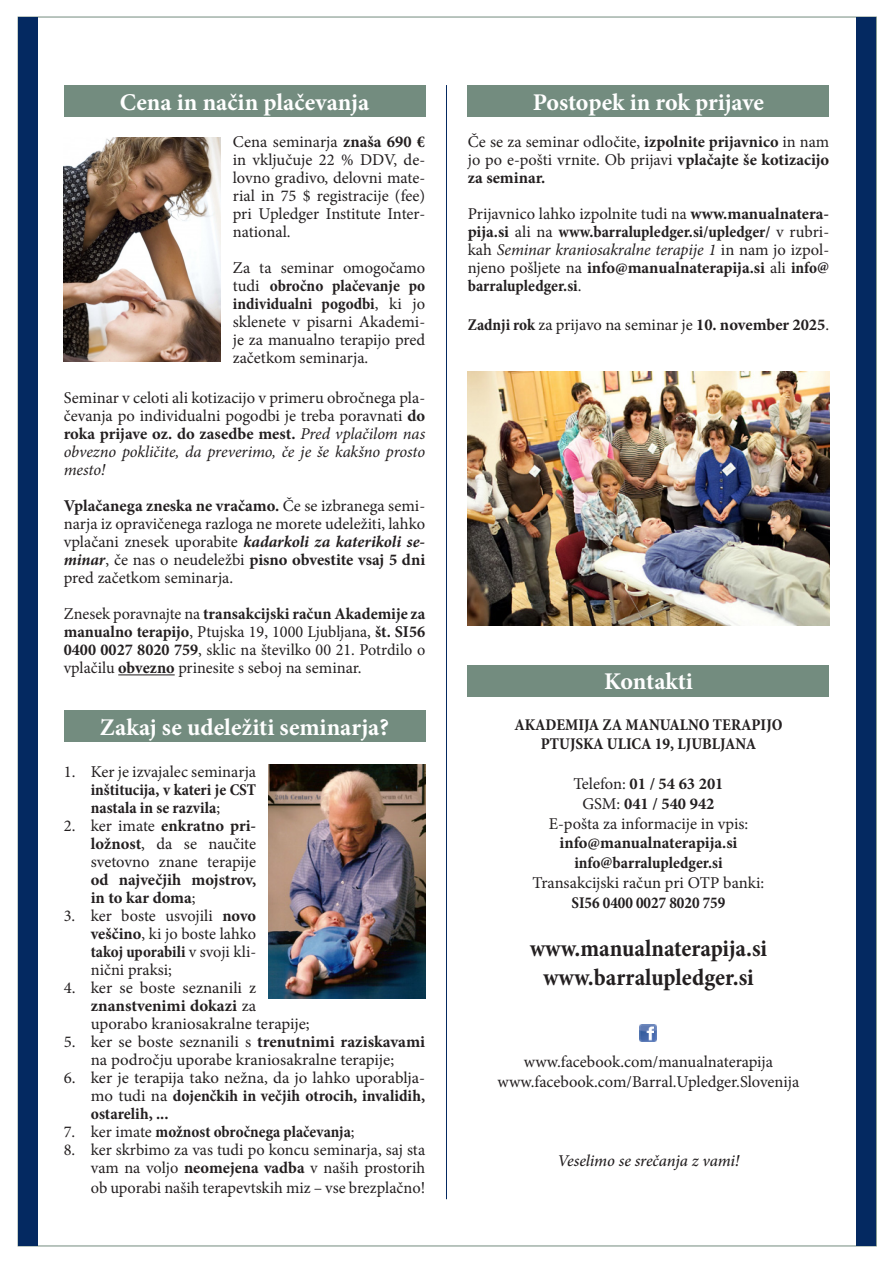
<style>
.page{position:relative;width:893px;height:1263px;background:#fff}
.page>*{position:absolute;margin:0;border:0;box-sizing:border-box;transform-origin:0 0}
.t1{font:700 24px "Minion Pro";color:#fff}
.t2{font:700 condensed 24px "Minion Pro";color:#231f20}
.t3{font:16.5px/18px "Minion Pro";color:#231f20;text-align:justify}
.t4{font:700 condensed 16.5px/18px "Minion Pro";color:#231f20;text-align:justify}
.t5{font:700 16.5px/18px "Minion Pro";color:#231f20;text-align:justify}
.t6{font:italic 500 16.5px "Minion Pro";letter-spacing:-.01em;color:#231f20}
.s1{font-weight:700}
.s2{font-weight:700;font-stretch:condensed}
.s3{font-style:italic}
.s4{font-weight:700;font-style:italic}
.s5{font-weight:400;font-stretch:normal}
.s6{font-weight:400}
</style>
<div class="page">
<div style="left:18px;top:17px;width:20px;height:1228px;background:#042961"></div>
<div style="left:857px;top:17px;width:19px;height:1228px;background:#042961"></div>
<hr style="left:446px;top:85px;width:1px;height:1114px;background:#042961">
<div style="left:64px;top:85px;width:361px;height:32px;background:#738c7f"></div>
<hr style="left:118px;top:674px;width:57px;height:1px;background:#231f20">
<div style="left:64px;top:710px;width:361px;height:32px;background:#738c7f"></div>
<div style="left:468px;top:85px;width:361px;height:32px;background:#738c7f"></div>
<div style="left:468px;top:665px;width:361px;height:32px;background:#738c7f"></div>
<img style="left:269px;top:764px;width:156px;height:234px">
<img style="left:64px;top:137px;width:156px;height:224px">
<img style="left:468px;top:371px;width:361px;height:254px">
<img style="left:640px;top:1025px;width:17px;height:17px">
<p class="t1" style="left:120px;top:85px;width:251px">Cena in način plačevanja</p>
<p class="t3" style="left:233px;top:133px;width:194px">Cena seminarja <span class="s1">znaša 690 € </span>in vključuje 22 % DDV, de&shy;lovno gradivo, delovni mate&shy;rial in 75 $ registracije (fee) pri Upledger Institute Inter&shy;national.</p>
<p class="t3" style="left:233px;top:259px;width:194px">Za ta seminar omogočamo tudi <span class="s2">obročno plačevanje po individualni pogodbi</span>, ki jo sklenete v pisarni Akademi&shy;je za manualno terapijo pred začetkom seminarja.</p>
<p class="t3" style="left:64px;top:389px;width:363px">Seminar v celoti ali kotizacijo v primeru obročnega pla&shy;čevanja po individualni pogodbi je treba poravnati <span class="s1">do roka prijave oz. do zasedbe mest.</span> <span class="s3">Pred vplačilom nas obvezno pokličite, da preverimo, če je še kakšno prosto mesto!</span></p>
<p class="t3" style="left:64px;top:497px;width:363px"><span class="s1">Vplačanega zneska ne vračamo.</span> Če se izbranega semi&shy;narja iz opravičenega razloga ne morete udeležiti, lahko vplačani znesek uporabite <span class="s4">kadarkoli za katerikoli se&shy;minar</span>, če nas o neudeležbi <span class="s1">pisno obvestite vsaj 5 dni </span>pred začetkom seminarja.</p>
<p class="t3" style="left:64px;top:605px;width:363px">Znesek poravnajte na <span class="s1">transakcijski račun Akademije za manualno terapijo</span>, Ptujska 19, 1000 Ljubljana, <span class="s1">št. SI56<br>0400 0027 8020 759</span>, sklic na številko 00 21. Potrdilo o vplačilu <span class="s1">obvezno</span> prinesite s seboj na seminar.</p>
<p class="t1" style="left:100px;top:711px;width:291px">Zakaj se udeležiti seminarja?</p>
<p class="t4" style="left:91px;top:762px;width:167px;text-indent:-27px"><span class="s5">1. Ker je izvajalec seminarja </span>inštitucija, v kateri je CST nastala in se razvila<span class="s5">;</span></p>
<p class="t5" style="left:91px;top:816px;width:167px;text-indent:-27px"><span class="s6">2. ker imate</span> enkratno pri&shy;ložnost<span class="s6">, da se naučite svetovno znane terapije </span>od največjih mojstrov, in to kar doma<span class="s6">;</span></p>
<p class="t3" style="left:91px;top:906px;width:167px;text-indent:-27px">3. ker boste usvojili <span class="s1">novo veščino</span>, ki jo boste lahko <span class="s2">takoj uporabili</span> v svoji kli&shy;nični praksi;</p>
<p class="t3" style="left:91px;top:978px;width:220px;text-align:left;text-indent:-27px">4. ker se boste seznanili z <span class="s1">znanstvenimi dokazi</span> za uporabo kraniosakralne terapije;</p>
<p class="t3" style="left:64px;top:1032px;width:363px;text-align:center">5. ker se boste seznanili s <span class="s1">trenutnimi raziskavami </span>na področju uporabe kraniosakralne terapije;</p>
<p class="t3" style="left:91px;top:1068px;width:336px;text-indent:-27px">6. ker je terapija tako nežna, da jo lahko uporablja&shy;mo tudi na <span class="s2">dojenčkih in večjih otrocih, invalidih, ostarelih, ...</span></p>
<p class="t4" style="left:64px;top:1122px;width:292px"><span class="s5">7. ker imate</span> možnost obročnega plačevanja<span class="s5">;</span></p>
<p class="t3" style="left:64px;top:1140px;width:363px;text-align:right">8. ker skrbimo za vas tudi po koncu seminarja, saj sta vam na voljo <span class="s1">neomejena vadba</span> v naših prostorih</p>
<p class="t3" style="left:91px;top:1178px;width:336px">ob uporabi naših terapevtskih miz – vse brezplačno!</p>
<p class="t1" style="left:533px;top:85px;width:233px">Postopek in rok prijave</p>
<p class="t3" style="left:468px;top:133px;width:363px">Če se za seminar odločite, <span class="s1">izpolnite prijavnico</span> in nam jo po e-pošti vrnite. Ob prijavi <span class="s1">vplačajte še kotizacijo za seminar.</span></p>
<p class="t3" style="left:468px;top:205px;width:363px">Prijavnico lahko izpolnite tudi na <span class="s1">www.manualnatera&shy;pija.si</span> ali na <span class="s2">www.barralupledger.si/upledger/</span> v rubri&shy;kah <span class="s3">Seminar kraniosakralne terapije 1</span> in nam jo izpol&shy;njeno pošljete na <span class="s1">info@manualnaterapija.si</span> ali <span class="s2">info@ barralupledger.si</span>.</p>
<p class="t3" style="left:468px;top:316px;width:363px"><span class="s2">Zadnji rok</span> za prijavo na seminar je <span class="s1">10. november 2025</span>.</p>
<p class="t1" style="left:604px;top:665px;width:90px">Kontakti</p>
<p class="t4" style="left:514px;top:715px;width:270px">AKADEMIJA ZA MANUALNO TERAPIJO</p>
<p class="t4" style="left:541px;top:735px;width:217px">PTUJSKA ULICA 19, LJUBLJANA</p>
<p class="t5" style="left:573px;top:774px;width:152px"><span class="s6">Telefon:</span> 01 / 54 63 201</p>
<p class="t5" style="left:582px;top:794px;width:134px"><span class="s6">GSM:</span> 041 / 540 942</p>
<p class="t3" style="left:549px;top:814px;width:201px">E-pošta za informacije in vpis:</p>
<p class="t5" style="left:559px;top:834px;width:179px">info@manualnaterapija.si</p>
<p class="t4" style="left:574px;top:854px;width:150px">info@barralupledger.si</p>
<p class="t3" style="left:533px;top:874px;width:233px">Transakcijski račun pri OTP banki:</p>
<p class="t4" style="left:572px;top:893px;width:155px">SI56 0400 0027 8020 759</p>
<p class="t2" style="left:530px;top:932px;width:239px">www.manualnaterapija.si</p>
<p class="t2" style="left:543px;top:961px;width:212px">www.barralupledger.si</p>
<p class="t3" style="left:524px;top:1053px;width:251px">www.facebook.com/manualnaterapija</p>
<p class="t3" style="left:498px;top:1073px;width:303px">www.facebook.com/Barral.Upledger.Slovenija</p>
<p class="t6" style="left:558px;top:1150px;width:183px">Veselimo se srečanja z vami!</p>
</div>
